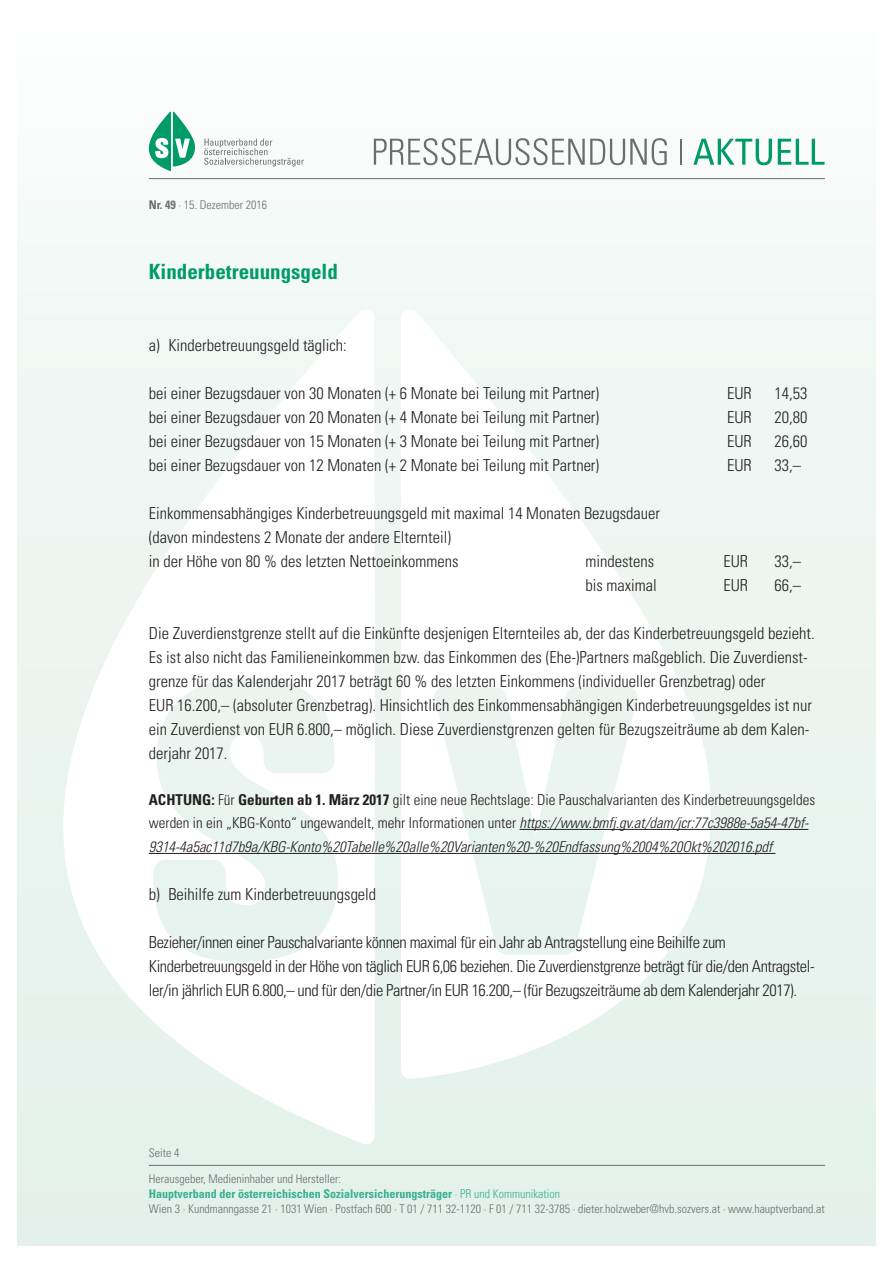
<style>
.page{position:relative;width:893px;height:1263px;background:#fff}
.page>*{position:absolute;margin:0;border:0;box-sizing:border-box;transform-origin:0 0}
.t1{font:700 condensed 21px "Univers LT Std";color:#009b69}
.t2{font:300 condensed 16.5px/24px "Univers LT Std";color:#231f20}
.t3{font:300 condensed 16.5px/24px "Univers LT Std";letter-spacing:-.025em;color:#231f20}
.t4{font:300 condensed 15px/22.5px "Univers LT Std";color:#231f20}
.t5{font:italic 300 condensed 15px "Univers LT Std";letter-spacing:-.005em;color:#231f20}
.t6{font:300 condensed 12px/15px "Univers LT Std";color:#6c6d70}
.s1{font-weight:700}
.s2{font-style:italic}
.s3{font-weight:700;color:#35b08f}
.s4{color:#35b08f}
</style>
<div class="page">
<div style="left:17px;top:17px;width:859px;height:1229px;background:linear-gradient(to bottom,#f9fcfb,#e1f0e9)"></div>
<svg style="left:37px;top:309px;width:338px;height:835px"></svg>
<svg style="left:401px;top:309px;width:344px;height:769px"></svg>
<hr style="left:149px;top:178px;width:676px;height:1px;background:#6c6d70">
<svg style="left:136px;top:112px;width:61px;height:59px"></svg>
<svg style="left:204px;top:139px;width:100px;height:27px"></svg>
<hr style="left:149px;top:1165px;width:676px;height:1px;background:#6c6d70">
<hr style="left:680px;top:139px;width:2px;height:26px;background:#6c6d70">
<svg style="left:693px;top:139px;width:79px;height:26px"></svg>
<svg style="left:778px;top:139px;width:47px;height:26px"></svg>
<svg style="left:374px;top:138px;width:293px;height:27px"></svg>
<hr style="left:519px;top:829px;width:289px;height:1px;background:#231f20">
<hr style="left:149px;top:853px;width:626px;height:1px;background:#231f20">
<p class="t6" style="left:149px;top:197px;width:120px"><span class="s1">Nr. 49</span> · 15. Dezember 2016</p>
<p class="t1" style="left:149px;top:258px;width:190px">Kinderbetreuungsgeld</p>
<p class="t2" style="left:149px;top:333px;width:200px">a) Kinderbetreuungsgeld täglich:</p>
<p class="t2" style="left:149px;top:381px;width:452px">bei einer Bezugsdauer von 30 Monaten (+ 6 Monate bei Teilung mit Partner)</p>
<p class="t2" style="left:727px;top:381px;width:26px">EUR</p>
<p class="t2" style="left:775px;top:381px;width:34px">14,53</p>
<p class="t2" style="left:149px;top:405px;width:452px">bei einer Bezugsdauer von 20 Monaten (+ 4 Monate bei Teilung mit Partner)</p>
<p class="t2" style="left:727px;top:405px;width:26px">EUR</p>
<p class="t2" style="left:775px;top:405px;width:34px">20,80</p>
<p class="t2" style="left:149px;top:429px;width:452px">bei einer Bezugsdauer von 15 Monaten (+ 3 Monate bei Teilung mit Partner)</p>
<p class="t2" style="left:727px;top:429px;width:26px">EUR</p>
<p class="t2" style="left:775px;top:429px;width:34px">26,60</p>
<p class="t2" style="left:149px;top:453px;width:452px">bei einer Bezugsdauer von 12 Monaten (+ 2 Monate bei Teilung mit Partner)</p>
<p class="t2" style="left:727px;top:453px;width:26px">EUR</p>
<p class="t2" style="left:775px;top:453px;width:28px">33,–</p>
<p class="t2" style="left:149px;top:501px;width:513px">Einkommensabhängiges Kinderbetreuungsgeld mit maximal 14 Monaten Bezugsdauer (davon mindestens 2 Monate der andere Elternteil)<br>in der Höhe von 80 % des letzten Nettoeinkommens</p>
<p class="t2" style="left:585px;top:549px;width:70px">mindestens</p>
<p class="t2" style="left:723px;top:549px;width:26px">EUR</p>
<p class="t2" style="left:775px;top:549px;width:28px">33,–</p>
<p class="t2" style="left:585px;top:573px;width:73px">bis maximal</p>
<p class="t2" style="left:723px;top:573px;width:26px">EUR</p>
<p class="t2" style="left:775px;top:573px;width:28px">66,–</p>
<p class="t2" style="left:149px;top:621px;width:667px">Die Zuverdienstgrenze stellt auf die Einkünfte desjenigen Elternteiles ab, der das Kinderbetreuungsgeld bezieht.<br>Es ist also nicht das Familieneinkommen bzw. das Einkommen des (Ehe-)Partners maßgeblich. Die Zuverdienst&shy;grenze für das Kalenderjahr 2017 beträgt 60 % des letzten Einkommens (individueller Grenzbetrag) oder<br>EUR 16.200,– (absoluter Grenzbetrag). Hinsichtlich des Einkommensabhängigen Kinderbetreuungsgeldes ist nur ein Zuverdienst von EUR 6.800,– möglich. Diese Zuverdienstgrenzen gelten für Bezugszeiträume ab dem Kalen&shy;derjahr 2017.</p>
<p class="t4" style="left:149px;top:789px;width:668px"><span class="s1">ACHTUNG:</span> Für <span class="s1">Geburten ab 1. März 2017</span> gilt eine neue Rechtslage: Die Pauschalvarianten des Kinderbetreuungsgeldes werden in ein „KBG-Konto“ ungewandelt, mehr Informationen unter <span class="s2">https://www.bmfj.gv.at/dam/jcr:77c3988e-5a54-47bf-</span></p>
<p class="t5" style="left:149px;top:838px;width:625px">9314-4a5ac11d7b9a/KBG-Konto%20Tabelle%20alle%20Varianten%20-%20Endfassung%2004%20Okt%202016.pdf</p>
<p class="t2" style="left:149px;top:882px;width:229px">b) Beihilfe zum Kinderbetreuungsgeld</p>
<p class="t3" style="left:149px;top:930px;width:667px">Bezieher/innen einer Pauschalvariante können maximal für ein Jahr ab Antragstellung eine Beihilfe zum<br>Kinderbetreuungsgeld in der Höhe von täglich EUR 6,06 beziehen. Die Zuverdienstgrenze beträgt für die/den Antragstel&shy;ler/in jährlich EUR 6.800,– und für den/die Partner/in EUR 16.200,– (für Bezugszeiträume ab dem Kalenderjahr 2017).</p>
<p class="t6" style="left:149px;top:1145px;width:32px">Seite 4</p>
<p class="t6" style="left:149px;top:1172px;width:677px">Herausgeber, Medieninhaber und Hersteller:<br><span class="s3">Hauptverband der österreichischen Sozialversicherungsträger</span> <span class="s4">· PR und Kommunikation<br></span>Wien 3 · Kundmanngasse 21 · 1031 Wien · Postfach 600 · T 01 / 711 32-1120 · F 01 / 711 32-3785 · dieter.holzweber@hvb.sozvers.at · www.hauptverband.at</p>
</div>
